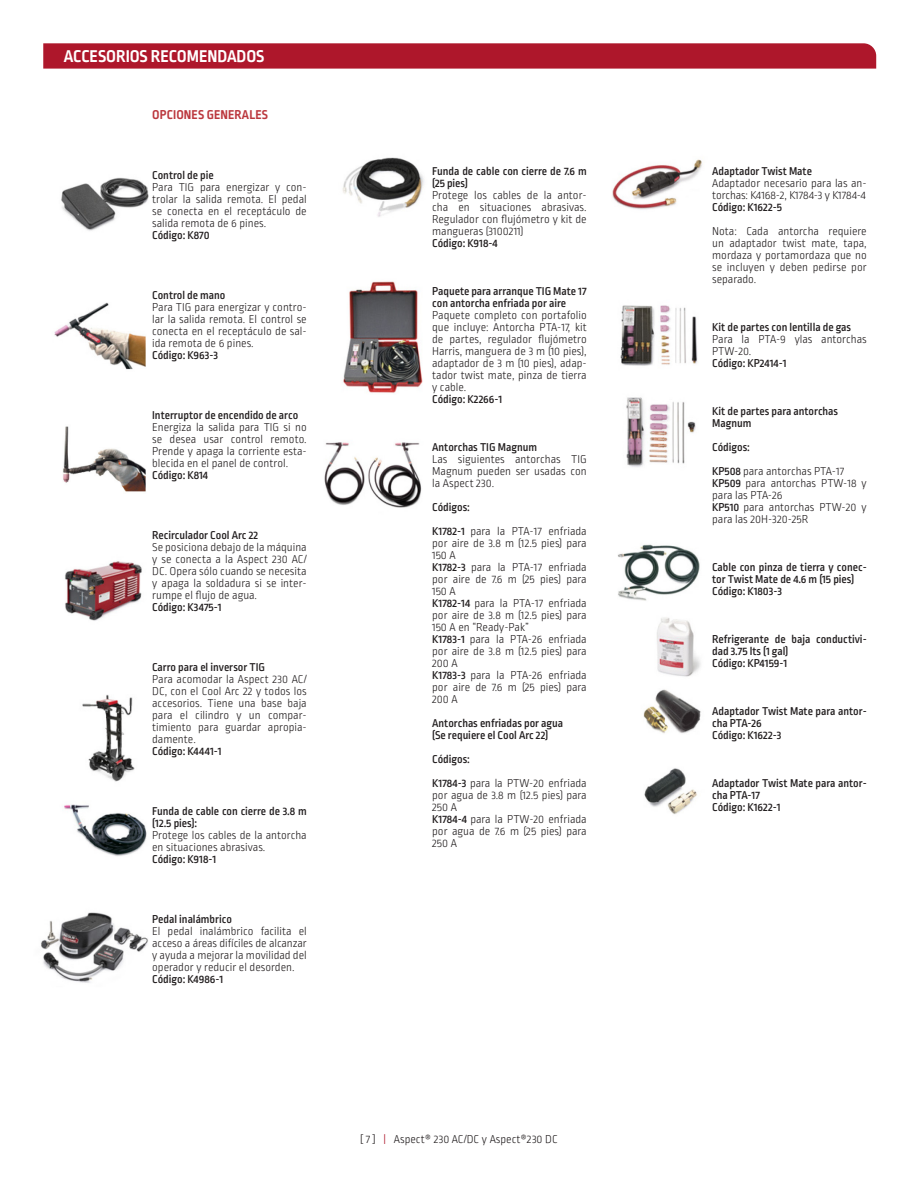
<style>
.page{position:relative;width:918px;height:1188px;background:#fff}
.page>*{position:absolute;margin:0;border:0;box-sizing:border-box;transform-origin:0 0}
.subtitulos_3{font:700 18px "Ropa Sans Pro";color:#fff}
.Subtitulos{font:700 13.5px "Ropa Sans Pro";letter-spacing:.01em;color:#bb383e}
.Body_text{font:300 12px/12px "Ropa Sans Pro";color:#231f20;text-align:justify}
.Body_text-2{font:500 12px/12px "Ropa Sans Pro";color:#231f20}
.s1{font-weight:500}
.s2{color:#ae172b}
</style>
<div class="page">
<img style="left:41px;top:157px;width:661px;height:826px">
<svg style="left:43px;top:43px;width:833px;height:26px;background:#b01d31"></svg>
<p class="subtitulos_3" style="left:64px;top:46px;width:202px">ACCESORIOS RECOMENDADOS</p>
<p class="Subtitulos" style="left:152px;top:107px;width:117px">OPCIONES GENERALES</p>
<p class="Body_text-2" style="left:152px;top:169px;width:63px">Control de pie</p>
<p class="Body_text" style="left:152px;top:182px;width:156px">Para TIG para energizar y con&shy;trolar la salida remota. El pedal se conecta en el receptáculo de salida remota de 6 pines.</p>
<p class="Body_text-2" style="left:152px;top:229px;width:59px">Código: K870</p>
<p class="Body_text-2" style="left:152px;top:289px;width:75px">Control de mano</p>
<p class="Body_text" style="left:152px;top:302px;width:156px">Para TIG para energizar y contro&shy;lar la salida remota. El control se conecta en el receptáculo de sal&shy;ida remota de 6 pines.</p>
<p class="Body_text-2" style="left:152px;top:349px;width:67px">Código: K963-3</p>
<p class="Body_text-2" style="left:152px;top:409px;width:148px">Interruptor de encendido de arco</p>
<p class="Body_text" style="left:152px;top:422px;width:156px">Energiza la salida para TIG si no se desea usar control remoto.<br>Prende y apaga la corriente esta&shy;blecida en el panel de control.</p>
<p class="Body_text-2" style="left:152px;top:469px;width:57px">Código: K814</p>
<p class="Body_text-2" style="left:152px;top:529px;width:107px">Recirculador Cool Arc 22</p>
<p class="Body_text" style="left:152px;top:542px;width:156px">Se posiciona debajo de la máquina y se conecta a la Aspect 230 AC/ DC. Opera sólo cuando se necesita y apaga la soldadura si se inter&shy;rumpe el flujo de agua.</p>
<p class="Body_text-2" style="left:152px;top:601px;width:71px">Código: K3475-1</p>
<p class="Body_text-2" style="left:152px;top:661px;width:114px">Carro para el inversor TIG</p>
<p class="Body_text" style="left:152px;top:674px;width:156px">Para acomodar la Aspect 230 AC/ DC, con el Cool Arc 22 y todos los accesorios. Tiene una base baja para el cilindro y un compar&shy;timiento para guardar apropia&shy;damente.</p>
<p class="Body_text-2" style="left:152px;top:745px;width:71px">Código: K4441-1</p>
<p class="Body_text-2" style="left:152px;top:805px;width:156px">Funda de cable con cierre de 3.8 m (12.5 pies):</p>
<p class="Body_text" style="left:152px;top:830px;width:156px">Protege los cables de la antorcha en situaciones abrasivas.</p>
<p class="Body_text-2" style="left:152px;top:853px;width:66px">Código: K918-1</p>
<p class="Body_text-2" style="left:152px;top:913px;width:81px">Pedal inalámbrico</p>
<p class="Body_text" style="left:152px;top:926px;width:156px">El pedal inalámbrico facilita el acceso a áreas difíciles de alcanzar y ayuda a mejorar la movilidad del operador y reducir el desorden.</p>
<p class="Body_text-2" style="left:152px;top:973px;width:73px">Código: K4986-1</p>
<p class="Body_text-2" style="left:432px;top:166px;width:156px">Funda de cable con cierre de 7.6 m (25 pies)</p>
<p class="Body_text" style="left:432px;top:190px;width:156px">Protege los cables de la antor&shy;cha en situaciones abrasivas.<br>Regulador con flujómetro y kit de mangueras (3100211)</p>
<p class="Body_text-2" style="left:432px;top:238px;width:67px">Código: K918-4</p>
<p class="Body_text-2" style="left:432px;top:286px;width:156px">Paquete para arranque TIG Mate 17 con antorcha enfriada por aire</p>
<p class="Body_text" style="left:432px;top:310px;width:156px">Paquete completo con portafolio que incluye: Antorcha PTA-17, kit de partes, regulador flujómetro Harris, manguera de 3 m (10 pies), adaptador de 3 m (10 pies), adap&shy;tador twist mate, pinza de tierra y cable.</p>
<p class="Body_text-2" style="left:432px;top:394px;width:72px">Código: K2266-1</p>
<p class="Body_text-2" style="left:432px;top:442px;width:106px">Antorchas TIG Magnum</p>
<p class="Body_text" style="left:432px;top:454px;width:156px">Las siguientes antorchas TIG Magnum pueden ser usadas con la Aspect 230.</p>
<p class="Body_text-2" style="left:432px;top:502px;width:39px">Códigos:</p>
<p class="Body_text" style="left:432px;top:526px;width:156px"><span class="s1">K1782-1</span> para la PTA-17 enfriada por aire de 3.8 m (12.5 pies) para 150 A</p>
<p class="Body_text" style="left:432px;top:562px;width:156px"><span class="s1">K1782-3</span> para la PTA-17 enfriada por aire de 7.6 m (25 pies) para 150 A</p>
<p class="Body_text" style="left:432px;top:598px;width:156px"><span class="s1">K1782-14</span> para la PTA-17 enfriada por aire de 3.8 m (12.5 pies) para 150 A en “Ready-Pak”</p>
<p class="Body_text" style="left:432px;top:634px;width:156px"><span class="s1">K1783-1</span> para la PTA-26 enfriada por aire de 3.8 m (12.5 pies) para 200 A</p>
<p class="Body_text" style="left:432px;top:670px;width:156px"><span class="s1">K1783-3</span> para la PTA-26 enfriada por aire de 7.6 m (25 pies) para 200 A</p>
<p class="Body_text-2" style="left:432px;top:718px;width:133px">Antorchas enfriadas por agua</p>
<p class="Body_text-2" style="left:432px;top:730px;width:118px">(Se requiere el Cool Arc 22)</p>
<p class="Body_text-2" style="left:432px;top:754px;width:39px">Códigos:</p>
<p class="Body_text" style="left:432px;top:778px;width:156px"><span class="s1">K1784-3</span> para la PTW-20 enfriada por agua de 3.8 m (12.5 pies) para 250 A</p>
<p class="Body_text" style="left:432px;top:814px;width:156px"><span class="s1">K1784-4</span> para la PTW-20 enfriada por agua de 7.6 m (25 pies) para 250 A</p>
<p class="Body_text" style="left:360px;top:1134px;width:199px">[ 7 ] <span class="s2">|</span> Aspect® 230 AC/DC y Aspect®230 DC</p>
<p class="Body_text-2" style="left:712px;top:166px;width:101px">Adaptador Twist Mate</p>
<p class="Body_text" style="left:712px;top:178px;width:156px">Adaptador necesario para las an&shy;torchas: K4168-2, K1784-3 y K1784-4</p>
<p class="Body_text-2" style="left:712px;top:202px;width:71px">Código: K1622-5</p>
<p class="Body_text" style="left:712px;top:226px;width:156px">Nota: Cada antorcha requiere un adaptador twist mate, tapa, mordaza y portamordaza que no se incluyen y deben pedirse por separado.</p>
<p class="Body_text-2" style="left:712px;top:322px;width:140px">Kit de partes con lentilla de gas</p>
<p class="Body_text" style="left:712px;top:334px;width:156px">Para la PTA-9 ylas antorchas<br>PTW-20.</p>
<p class="Body_text-2" style="left:712px;top:358px;width:76px">Código: KP2414-1</p>
<p class="Body_text-2" style="left:712px;top:406px;width:127px">Kit de partes para antorchas</p>
<p class="Body_text-2" style="left:712px;top:418px;width:41px">Magnum</p>
<p class="Body_text-2" style="left:712px;top:442px;width:39px">Códigos:</p>
<p class="Body_text" style="left:712px;top:466px;width:134px"><span class="s1">KP508</span> para antorchas PTA-17</p>
<p class="Body_text" style="left:712px;top:478px;width:156px"><span class="s1">KP509</span> para antorchas PTW-18 y para las PTA-26</p>
<p class="Body_text" style="left:712px;top:502px;width:156px"><span class="s1">KP510</span> para antorchas PTW-20 y para las 20H-320-25R</p>
<p class="Body_text-2" style="left:712px;top:562px;width:156px">Cable con pinza de tierra y conec&shy;tor Twist Mate de 4.6 m (15 pies)</p>
<p class="Body_text-2" style="left:712px;top:586px;width:71px">Código: K1803-3</p>
<p class="Body_text-2" style="left:712px;top:634px;width:156px">Refrigerante de baja conductivi&shy;dad 3.75 lts (1 gal)</p>
<p class="Body_text-2" style="left:712px;top:658px;width:77px">Código: KP4159-1</p>
<p class="Body_text-2" style="left:712px;top:706px;width:156px">Adaptador Twist Mate para antor&shy;cha PTA-26</p>
<p class="Body_text-2" style="left:712px;top:730px;width:71px">Código: K1622-3</p>
<p class="Body_text-2" style="left:712px;top:778px;width:156px">Adaptador Twist Mate para antor&shy;cha PTA-17</p>
<p class="Body_text-2" style="left:712px;top:802px;width:70px">Código: K1622-1</p>
</div>
